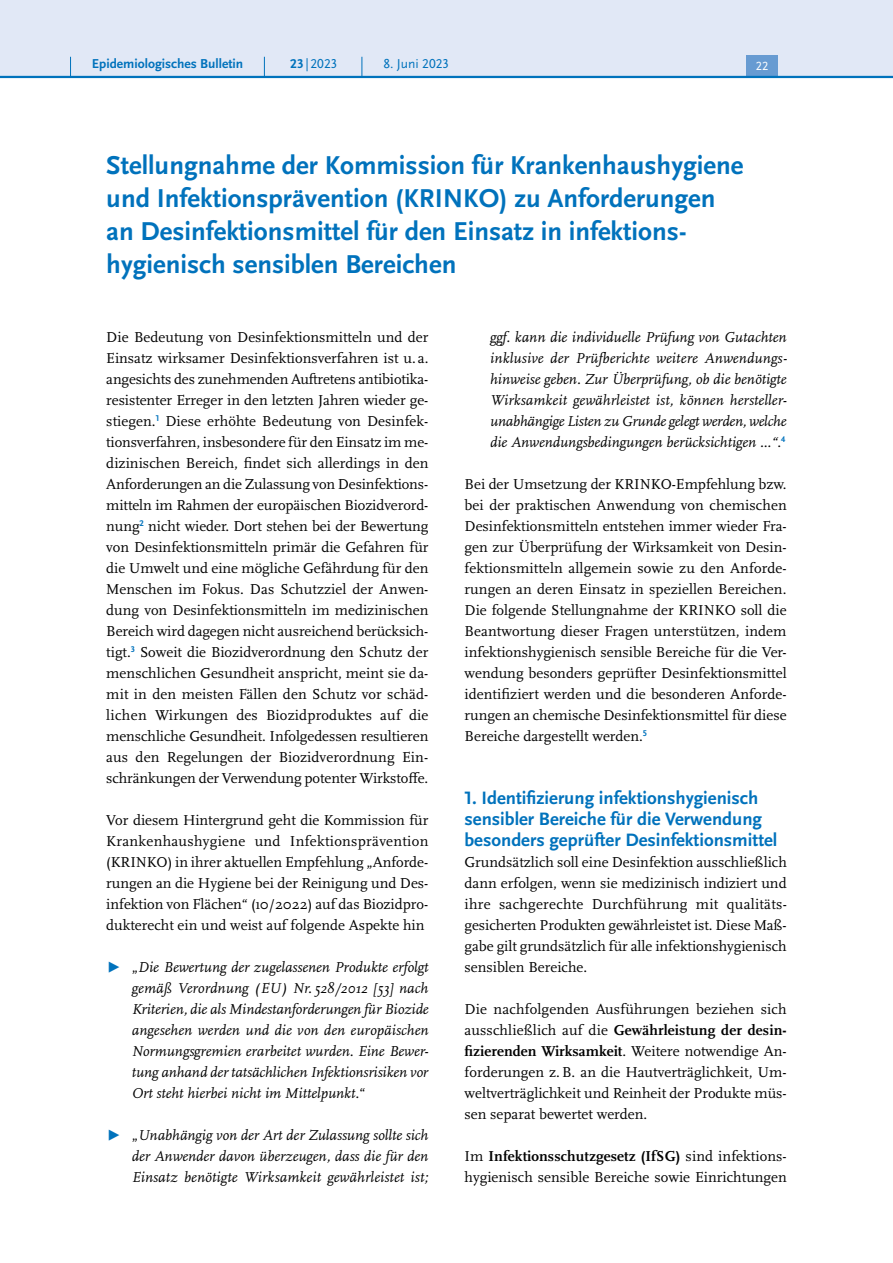
<style>
.page{position:relative;width:893px;height:1263px;background:#fff}
.page>*{position:absolute;margin:0;border:0;box-sizing:border-box;transform-origin:0 0}
.H2{font:700 27px/33px "Scala Sans Pro";color:#0072bc}
.H3_-_Neu{font:700 18.75px/21px "Scala Sans Pro";color:#0072bc}
.P_-_Fließtext{font:15px/21px "Scala Pro";color:#000;text-align:justify}
.t1{font:italic 15px/21px "Scala Pro";color:#000;text-align:justify}
.t2{font:700 13.5px "Scala Sans Pro";color:#0072bc}
.t3{font:13.5px "Scala Sans Pro";color:#0072bc}
.t4{font:12.45px "Scala Sans Pro";color:#fff}
.s1{font-weight:700}
.s2{font-family:"Scala Sans Pro";font-style:normal;color:#0072bc}
.s3{font-style:normal}
</style>
<div class="page">
<div style="left:0;top:0;width:893px;height:77px;background:#e1e8f6"></div>
<div style="left:746px;top:55px;width:32px;height:21px;background:#679bd2"></div>
<hr style="left:0;top:76px;width:893px;height:2px;background:#0072bc">
<svg style="left:70px;top:57px;width:1px;height:19px"></svg>
<svg style="left:264px;top:57px;width:1px;height:19px"></svg>
<svg style="left:362px;top:57px;width:1px;height:19px"></svg>
<p class="t2" style="left:92px;top:55px;width:153px">Epidemiologisches Bulletin</p>
<p class="t3" style="left:290px;top:55px;width:48px"><span class="s1">23</span>|2023</p>
<p class="t3" style="left:383px;top:55px;width:67px">8. Juni 2023</p>
<p class="t4" style="left:756px;top:59px;width:14px">22</p>
<h2 class="H2" style="left:106px;top:148px;width:639px">Stellungnahme der Kommission für Krankenhaushygiene und Infektionsprävention (KRINKO) zu Anforderungen an Desinfektionsmittel für den Einsatz in infektions&shy;hygienisch sensiblen Bereichen</h2>
<p class="P_-_Fließtext" style="left:106px;top:326px;width:324px">Die Bedeutung von Desinfektionsmitteln und der Einsatz wirksamer Desinfektionsverfahren ist u. a. angesichts des zunehmenden Auftretens antibiotika&shy;resistenter Erreger in den letzten Jahren wieder ge&shy;stiegen.<sup>1</sup> Diese erhöhte Bedeutung von Desinfek&shy;tionsverfahren, insbesondere für den Einsatz im me&shy;dizinischen Bereich, findet sich allerdings in den Anforderungen an die Zulassung von Desinfektions&shy;mitteln im Rahmen der europäischen Biozidverord&shy;nung<sup>2</sup> nicht wieder. Dort stehen bei der Bewertung von Desinfektionsmitteln primär die Gefahren für die Umwelt und eine mögliche Gefährdung für den Menschen im Fokus. Das Schutzziel der Anwen&shy;dung von Desinfektionsmitteln im medizinischen Bereich wird dagegen nicht ausreichend berücksich&shy;tigt.<sup>3</sup> Soweit die Biozidverordnung den Schutz der menschlichen Gesundheit anspricht, meint sie da&shy;mit in den meisten Fällen den Schutz vor schäd&shy;lichen Wirkungen des Biozidproduktes auf die menschliche Gesundheit. Infolgedessen resultieren aus den Regelungen der Biozidverordnung Ein&shy;schränkungen der Verwendung potenter Wirkstoffe.</p>
<p class="P_-_Fließtext" style="left:106px;top:809px;width:324px">Vor diesem Hintergrund geht die Kommission für Krankenhaushygiene und Infektionsprävention (KRINKO) in ihrer aktuellen Empfehlung „Anforde&shy;rungen an die Hygiene bei der Reinigung und Des&shy;infektion von Flächen“ (10/2022) auf das Biozidpro&shy;dukterecht ein und weist auf folgende Aspekte hin</p>
<p class="t1" style="left:132px;top:956px;width:298px;text-indent:-26px"><span class="s2">▶</span> <span class="s3">„</span>Die Bewertung der zugelassenen Produkte erfolgt gemäß Verordnung (EU) Nr. 528/2012 [53] nach Kriterien, die als Mindestanforderungen für Biozide angesehen werden und die von den europäischen Normungsgremien erarbeitet wurden. Eine Bewer&shy;tung anhand der tatsächlichen Infektionsrisiken vor Ort steht hierbei nicht im Mittelpunkt.<span class="s3">“</span></p>
<p class="t1" style="left:132px;top:1124px;width:298px;text-indent:-26px"><span class="s2">▶</span> <span class="s3">„</span>Unabhängig von der Art der Zulassung sollte sich der Anwender davon überzeugen, dass die für den Einsatz benötigte Wirksamkeit gewährleistet ist;</p>
<p class="t1" style="left:490px;top:326px;width:298px">ggf. kann die individuelle Prüfung von Gutachten inklusive der Prüfberichte weitere Anwendungs&shy;hinweise geben. Zur Überprüfung, ob die benötigte Wirksamkeit gewährleistet ist, können hersteller&shy;unabhängige Listen zu Grunde gelegt werden, welche die Anwendungsbedingungen berücksichtigen ...“<span class="s3">.</span><sup>4</sup></p>
<p class="P_-_Fließtext" style="left:465px;top:473px;width:324px">Bei der Umsetzung der KRINKO-Empfehlung bzw. bei der praktischen Anwendung von chemischen Desinfektionsmitteln entstehen immer wieder Fra&shy;gen zur Überprüfung der Wirksamkeit von Desin&shy;fektionsmitteln allgemein sowie zu den Anforde&shy;rungen an deren Einsatz in speziellen Bereichen.<br>Die folgende Stellungnahme der KRINKO soll die Beantwortung dieser Fragen unterstützen, indem infektionshygienisch sensible Bereiche für die Ver&shy;wendung besonders geprüfter Desinfektionsmittel identifiziert werden und die besonderen Anforde&shy;rungen an chemische Desinfektionsmittel für diese Bereiche dargestellt werden.<sup>5</sup></p>
<h1 class="H3_-_Neu" style="left:465px;top:787px;width:314px">1. Identifizierung infektionshygienisch sensibler Bereiche für die Verwendung besonders geprüfter Desinfektionsmittel</h1>
<p class="P_-_Fließtext" style="left:465px;top:851px;width:324px">Grundsätzlich soll eine Desinfektion ausschließlich dann erfolgen, wenn sie medizinisch indiziert und ihre sachgerechte Durchführung mit qualitäts&shy;gesicherten Produkten gewährleistet ist. Diese Maß&shy;gabe gilt grundsätzlich für alle infektionshygienisch sensiblen Bereiche.</p>
<p class="P_-_Fließtext" style="left:465px;top:998px;width:324px">Die nachfolgenden Ausführungen beziehen sich ausschließlich auf die <span class="s1">Gewährleistung der desin&shy;fizierenden Wirksamkeit</span>. Weitere notwendige An&shy;forderungen z.B. an die Hautverträglichkeit, Um&shy;weltverträglichkeit und Reinheit der Produkte müs&shy;sen separat bewertet werden.</p>
<p class="P_-_Fließtext" style="left:465px;top:1145px;width:324px">Im <span class="s1">Infektionsschutzgesetz (IfSG)</span> sind infektions&shy;hygienisch sensible Bereiche sowie Einrichtungen</p>
</div>
